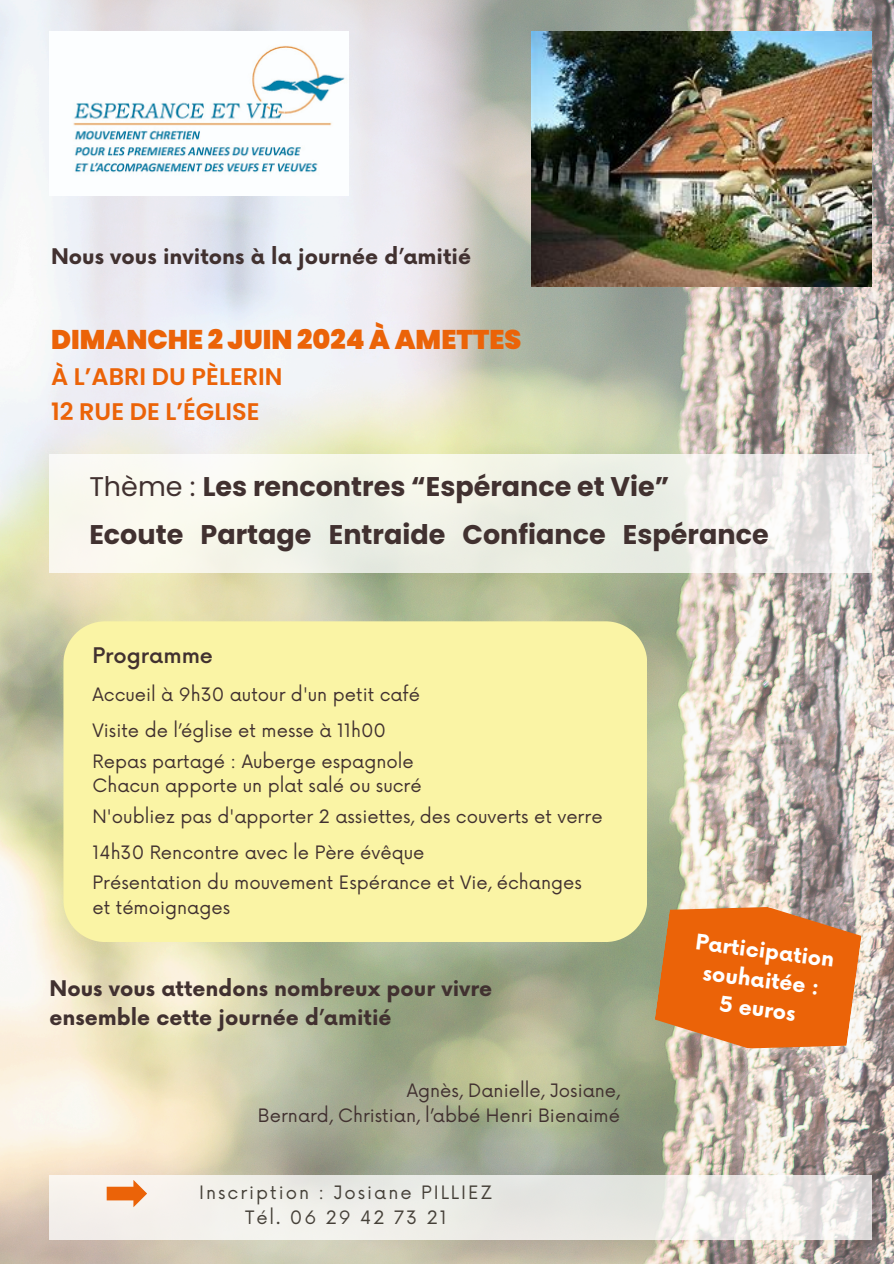
<style>
.page{position:relative;width:894px;height:1264px;background:#fff}
.page>*{position:absolute;margin:0;border:0;box-sizing:border-box;transform-origin:0 0}
.t1{font:700 27px "Poppins";color:#413130}
.t2{font:900 27px "Poppins";color:#eb6308}
.t3{font:600 24px/34.8px "Poppins";color:#eb6308}
.t4{font:700 21px/29.2px "Now";color:#413130}
.t5{font:700 21px/29.2px "Now";color:#fff;text-align:center}
.t6{font:500 21px "Now";color:#413130}
.t7{font:18px "Now";color:#413130}
.t8{font:18px "Now";letter-spacing:.11em;color:#454038}
.s1{font-weight:400}
</style>
<div class="page">
<img style="left:0;top:0;width:893px;height:1263px">
<img style="left:49px;top:32px;width:300px;height:163px">
<svg style="left:49px;top:1175px;width:822px;height:64px;background:#edece8"></svg>
<svg style="left:107px;top:1179px;width:40px;height:28px"></svg>
<img style="left:531px;top:32px;width:340px;height:254px">
<div style="left:63px;top:621px;width:584px;height:321px;background:#faf4a5"></div>
<svg style="left:654px;top:907px;width:207px;height:141px;background:#e37021"></svg>
<svg style="left:49px;top:455px;width:822px;height:118px;fill:#f2f2e8"></svg>
<p class="t4" style="left:51px;top:243px;width:421px">Nous vous invitons à la journée d’amitié</p>
<h4 class="t2" style="left:51px;top:321px;width:472px">DIMANCHE 2 JUIN 2024 À AMETTES</h4>
<h4 class="t3" style="left:51px;top:359px;width:233px">À L’ABRI DU PÈLERIN<br>12 RUE DE L’ÉGLISE</h4>
<p class="t1" style="left:89px;top:467px;width:581px"><span class="s1">Thème :</span> Les rencontres “Espérance et Vie”</p>
<p class="t1" style="left:89px;top:515px;width:680px">Ecoute Partage Entraide Confiance Espérance</p>
<h3 class="t6" style="left:92px;top:644px;width:122px">Programme</h3>
<h2 class="t7" style="left:92px;top:684px;width:329px">Accueil à 9h30 autour d'un petit café</h2>
<p class="t7" style="left:92px;top:720px;width:295px">Visite de l’église et messe à 11h00</p>
<p class="t7" style="left:92px;top:751px;width:322px">Repas partagé : Auberge espagnole</p>
<p class="t7" style="left:92px;top:775px;width:330px">Chacun apporte un plat salé ou sucré</p>
<p class="t7" style="left:92px;top:806px;width:511px">N'oubliez pas d'apporter 2 assiettes, des couverts et verre</p>
<p class="t7" style="left:92px;top:842px;width:333px">14h30 Rencontre avec le Père évêque</p>
<p class="t7" style="left:92px;top:872px;width:490px">Présentation du mouvement Espérance et Vie, échanges</p>
<p class="t7" style="left:92px;top:897px;width:139px">et témoignages</p>
<p class="t4" style="left:49px;top:974px;width:444px">Nous vous attendons nombreux pour vivre ensemble cette journée d’amitié</p>
<p class="t7" style="left:406px;top:1080px;width:215px">Agnès, Danielle, Josiane,</p>
<h4 class="t7" style="left:258px;top:1105px;width:363px">Bernard, Christian, l’abbé Henri Bienaimé</h4>
<p class="t8" style="left:199px;top:1182px;width:295px">Inscription : Josiane PILLIEZ</p>
<h4 class="t8" style="left:245px;top:1207px;width:203px">Tél. 06 29 42 73 21</h4>
<p class="t5" style="left:697px;top:928px;width:141px;rotate:7deg">Participation souhaitée :<br>5 euros</p>
</div>
